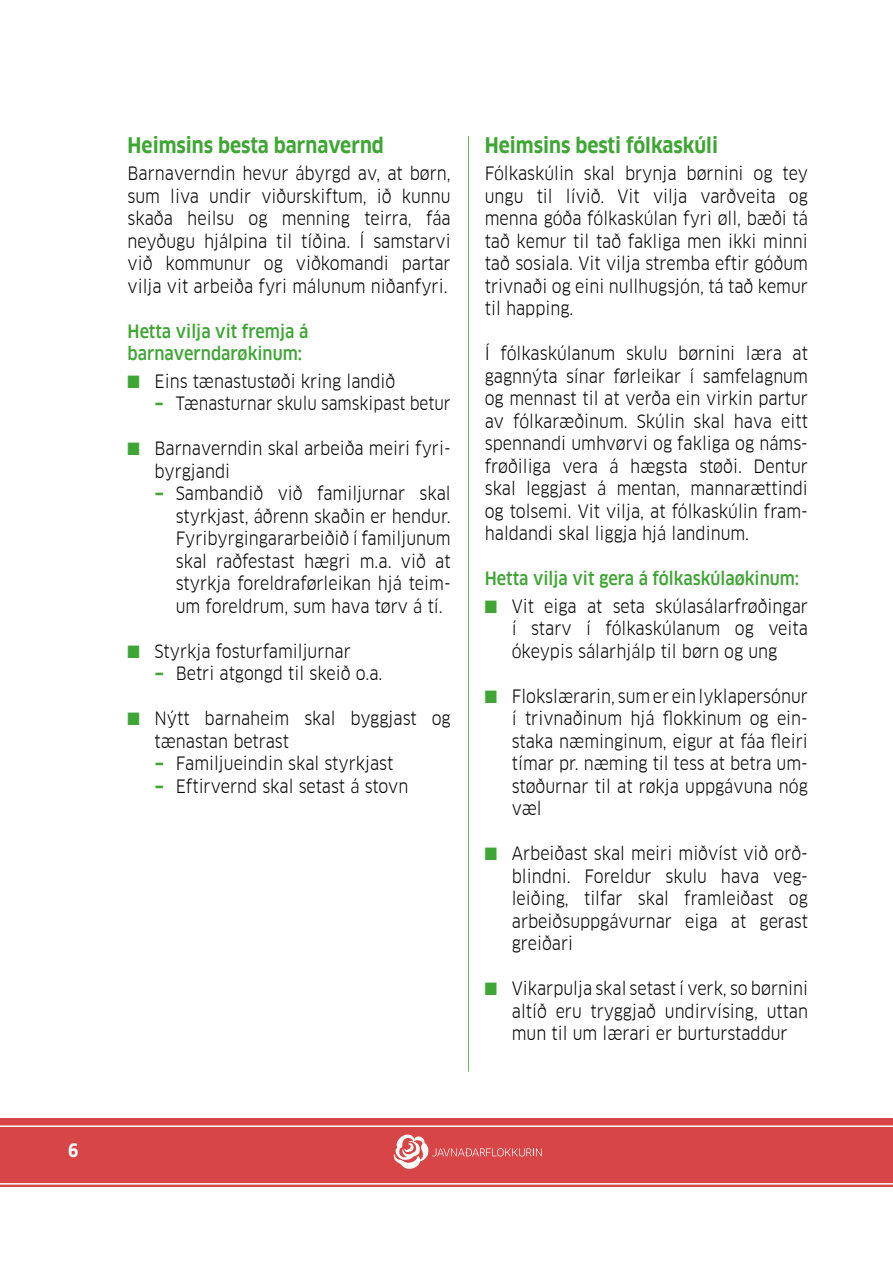
<style>
.page{position:relative;width:893px;height:1263px;background:#fff}
.page>*{position:absolute;margin:0;border:0;box-sizing:border-box;transform-origin:0 0}
.t1{font:700 21px "Clan Offc Pro";color:#3fa535;scale:.9 1}
.t2{font:18px/22.5px "Clan Offc Pro";color:#000;text-align:justify;scale:.9 1}
.t3{font:500 18px/22.5px "Clan Offc Pro";color:#3fa535;scale:.9 1}
.t4{font:700 18px "Clan Offc Pro";color:#fff;scale:.9 1}
.s1{color:#3fa535}
.s2{font-weight:700;color:#3fa535}
</style>
<div class="page">
<hr style="left:468px;top:136px;width:1px;height:935px;background:#3fa535">
<div style="left:0;top:1118px;width:893px;height:68px;background:#d74547"></div>
<hr style="left:0;top:1125px;width:893px;height:2px;background:#fff">
<hr style="left:0;top:1183px;width:893px;height:1px;background:#fff">
<svg style="left:394px;top:1134px;width:148px;height:35px"></svg>
<p class="t4" style="left:68px;top:1140px;width:13px">6</p>
<p class="t1" style="left:128px;top:133px;width:286px">Heimsins besta barnavernd</p>
<p class="t2" style="left:128px;top:162px;width:361px">Barnaverndin hevur ábyrgd av, at børn, sum liva undir viðurskiftum, ið kunnu skaða heilsu og menning teirra, fáa neyðugu hjálpina til tíðina. Í samstarvi við kommunur og viðkomandi partar vilja vit arbeiða fyri málunum niðanfyri.</p>
<p class="t3" style="left:128px;top:320px;width:202px">Hetta vilja vit fremja á barnaverndarøkinum:</p>
<p class="t2" style="left:155px;top:370px;width:331px;text-indent:-27px"><span class="s1">■</span> Eins tænastustøði kring landið<br><span class="s2">−</span> Tænasturnar skulu samskipast betur</p>
<p class="t2" style="left:128px;top:437px;width:361px"><span class="s1">■</span> Barnaverndin skal arbeiða meiri fyri-</p>
<p class="t2" style="left:155px;top:460px;width:86px">byrgjandi</p>
<p class="t2" style="left:155px;top:482px;width:331px"><span class="s2">−</span> Sambandið við familjurnar skal</p>
<p class="t2" style="left:176px;top:505px;width:307px">styrkjast, áðrenn skaðin er hendur.</p>
<p class="t2" style="left:176px;top:527px;width:307px">Fyribyrgingararbeiðið í familjunum</p>
<p class="t2" style="left:176px;top:550px;width:307px">skal raðfestast hægri m.a. við at</p>
<p class="t2" style="left:176px;top:572px;width:307px">styrkja foreldraførleikan hjá teim-</p>
<p class="t2" style="left:176px;top:595px;width:298px">um foreldrum, sum hava tørv á tí.</p>
<p class="t2" style="left:155px;top:640px;width:255px;text-indent:-27px"><span class="s1">■</span> Styrkja fosturfamiljurnar<br><span class="s2">−</span> Betri atgongd til skeið o.a.</p>
<p class="t2" style="left:155px;top:707px;width:331px;text-align:left;text-indent:-27px"><span class="s1">■</span> Nýtt barnaheim skal byggjast og tænastan betrast<br><span class="s2">−</span> Familjueindin skal styrkjast<br><span class="s2">−</span> Eftirvernd skal setast á stovn</p>
<p class="t1" style="left:485px;top:133px;width:261px">Heimsins besti fólkaskúli</p>
<p class="t2" style="left:485px;top:162px;width:361px">Fólkaskúlin skal brynja børnini og tey ungu til lívið. Vit vilja varðveita og menna góða fólkaskúlan fyri øll, bæði tá tað kemur til tað fakliga men ikki minni tað sosiala. Vit vilja stremba eftir góðum trivnaði og eini nullhugsjón, tá tað kemur til happing.</p>
<p class="t2" style="left:485px;top:342px;width:361px">Í fólkaskúlanum skulu børnini læra at gagnnýta sínar førleikar í samfelagnum og mennast til at verða ein virkin partur av fólkaræðinum. Skúlin skal hava eitt spennandi umhvørvi og fakliga og náms&shy;frøðiliga vera á hægsta støði. Dentur skal leggjast á mentan, mannarættindi og tolsemi. Vit vilja, at fólkaskúlin fram&shy;haldandi skal liggja hjá landinum.</p>
<p class="t3" style="left:485px;top:567px;width:351px">Hetta vilja vit gera á fólkaskúlaøkinum:</p>
<p class="t2" style="left:512px;top:595px;width:331px;text-indent:-27px"><span class="s1">■</span> Vit eiga at seta skúlasálarfrøðingar í starv í fólkaskúlanum og veita ókeypis sálarhjálp til børn og ung</p>
<p class="t2" style="left:512px;top:685px;width:331px;text-indent:-27px"><span class="s1">■</span> Flokslærarin, sum er ein lyklapersónur í trivnaðinum hjá flokkinum og ein&shy;staka næminginum, eigur at fáa fleiri tímar pr. næming til tess at betra um&shy;støðurnar til at røkja uppgávuna nóg væl</p>
<p class="t2" style="left:512px;top:842px;width:331px;text-indent:-27px"><span class="s1">■</span> Arbeiðast skal meiri miðvíst við orð&shy;blindni. Foreldur skulu hava veg&shy;leiðing, tilfar skal framleiðast og arbeiðsuppgávurnar eiga at gerast greiðari</p>
<p class="t2" style="left:512px;top:977px;width:331px;text-indent:-27px"><span class="s1">■</span> Vikarpulja skal setast í verk, so børnini altíð eru tryggjað undirvísing, uttan mun til um lærari er burturstaddur</p>
</div>
